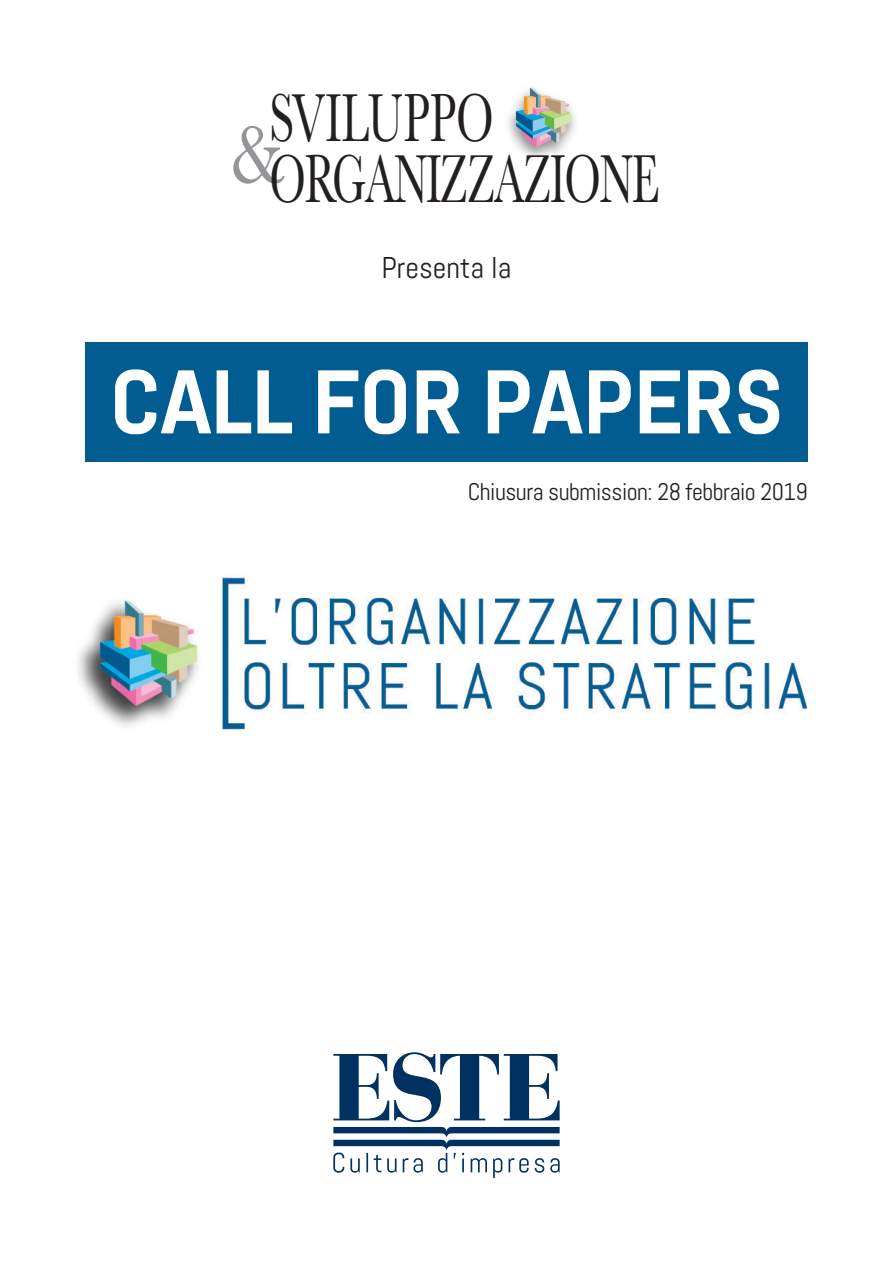
<style>
.page{position:relative;width:893px;height:1263px;background:#fff}
.page>*{position:absolute;margin:0;border:0;box-sizing:border-box;transform-origin:0 0}
.t1{font:700 90px "Abel Pro";letter-spacing:-.02em;color:#fff}
.t2{font:87px "Baskerville";color:#939598;scale:.9 1}
.t3{font:70.5px/60.9px "Baskerville";letter-spacing:-.03em;color:#231f20;scale:.65 1}
.t4{font:30px "Abel";color:#231f20}
.t5{font:24px "Abel";letter-spacing:-.02em;color:#231f20}
</style>
<div class="page">
<img style="left:78px;top:577px;width:729px;height:154px">
<svg style="left:333px;top:1052px;width:227px;height:126px"></svg>
<div style="left:85px;top:342px;width:723px;height:119px;background:#015d91"></div>
<img style="left:508px;top:87px;width:68px;height:71px">
<svg style="left:516px;top:88px;width:55px;height:59px"></svg>
<h3 class="t3" style="left:269px;top:88px;width:601px">SVILUPPO<br>ORGANIZZAZIONE</h3>
<h2 class="t2" style="left:230px;top:99px;width:62px">&amp;</h2>
<p class="t4" style="left:382px;top:249px;width:131px">Presenta la</p>
<h1 class="t1" style="left:109px;top:340px;width:677px">CALL FOR PAPERS</h1>
<p class="t5" style="left:468px;top:476px;width:342px">Chiusura submission: 28 febbraio 2019</p>
</div>
